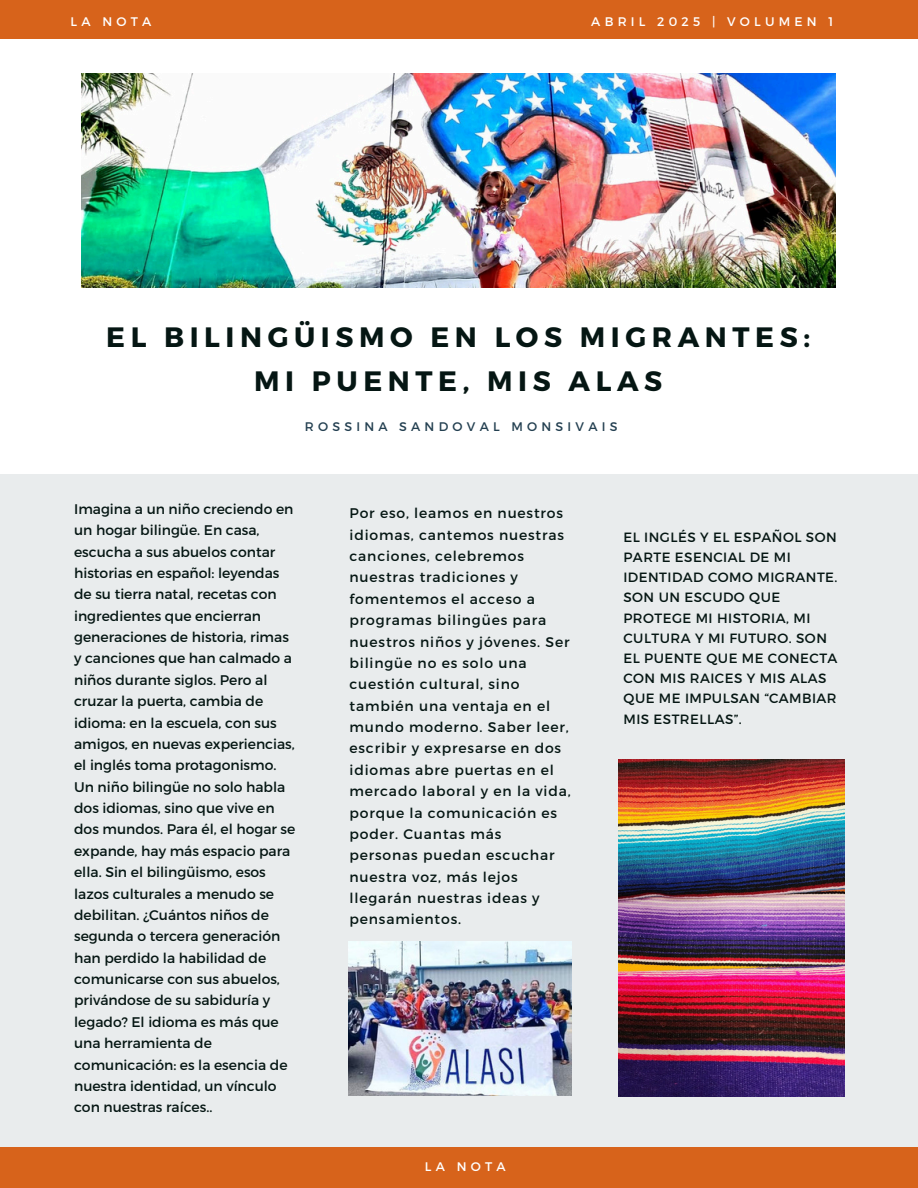
<style>
.page{position:relative;width:918px;height:1188px;background:#fff}
.page>*{position:absolute;margin:0;border:0;box-sizing:border-box;transform-origin:0 0}
.t1{font:700 28.05px/43.3px "Montserrat";letter-spacing:.2em;color:#051613;text-align:center}
.t2{font:13.95px/21.3px "Montserrat";color:#051613}
.t3{font:13.95px/21.3px "Montserrat";letter-spacing:.06em;color:#051613}
.t4{font:13.5px/20.1px "Montserrat";letter-spacing:.035em;color:#051613}
.t5{font:12.45px "Montserrat";letter-spacing:.34em;color:#fff}
.t6{font:12.45px "Montserrat";letter-spacing:.34em;color:#244051}
</style>
<div class="page">
<div style="left:0;top:475px;width:918px;height:713px;background:#e9eced"></div>
<div style="left:0;top:1148px;width:918px;height:40px;background:#d7631b"></div>
<div style="left:0;top:0;width:918px;height:39px;background:#d7631b"></div>
<img style="left:81px;top:73px;width:755px;height:214px">
<img style="left:348px;top:942px;width:224px;height:154px">
<img style="left:618px;top:760px;width:226px;height:336px">
<p class="t5" style="left:71px;top:14px;width:82px">LA NOTA</p>
<h3 class="t5" style="left:591px;top:14px;width:243px">ABRIL 2025 | VOLUMEN 1</h3>
<h2 class="t1" style="left:106px;top:314px;width:705px">EL BILINGÜISMO EN LOS MIGRANTES:<br>MI PUENTE, MIS ALAS</h2>
<h2 class="t6" style="left:305px;top:418px;width:314px">ROSSINA SANDOVAL MONSIVAIS</h2>
<p class="t2" style="left:74px;top:498px;width:223px">Imagina a un niño creciendo en un hogar bilingüe. En casa, escucha a sus abuelos contar historias en español: leyendas de su tierra natal, recetas con ingredientes que encierran generaciones de historia, rimas y canciones que han calmado a niños durante siglos. Pero al cruzar la puerta, cambia de idioma: en la escuela, con sus amigos, en nuevas experiencias, el inglés toma protagonismo.<br>Un niño bilingüe no solo habla dos idiomas, sino que vive en dos mundos. Para él, el hogar se expande, hay más espacio para ella. Sin el bilingüismo, esos lazos culturales a menudo se debilitan. ¿Cuántos niños de segunda o tercera generación han perdido la habilidad de comunicarse con sus abuelos, privándose de su sabiduría y legado? El idioma es más que una herramienta de comunicación: es la esencia de nuestra identidad, un vínculo con nuestras raíces..</p>
<h1 class="t3" style="left:350px;top:502px;width:223px">Por eso, leamos en nuestros idiomas, cantemos nuestras canciones, celebremos nuestras tradiciones y fomentemos el acceso a programas bilingües para nuestros niños y jóvenes. Ser bilingüe no es solo una cuestión cultural, sino también una ventaja en el mundo moderno. Saber leer, escribir y expresarse en dos idiomas abre puertas en el mercado laboral y en la vida, porque la comunicación es poder. Cuantas más personas puedan escuchar nuestra voz, más lejos llegarán nuestras ideas y pensamientos.</h1>
<h3 class="t5" style="left:425px;top:1158px;width:82px">LA NOTA</h3>
<h2 class="t4" style="left:623px;top:526px;width:216px">EL INGLÉS Y EL ESPAÑOL SON<br>PARTE ESENCIAL DE MI<br>IDENTIDAD COMO MIGRANTE.<br>SON UN ESCUDO QUE<br>PROTEGE MI HISTORIA, MI<br>CULTURA Y MI FUTURO. SON<br>EL PUENTE QUE ME CONECTA<br>CON MIS RAICES Y MIS ALAS<br>QUE ME IMPULSAN “CAMBIAR<br>MIS ESTRELLAS”.</h2>
</div>
